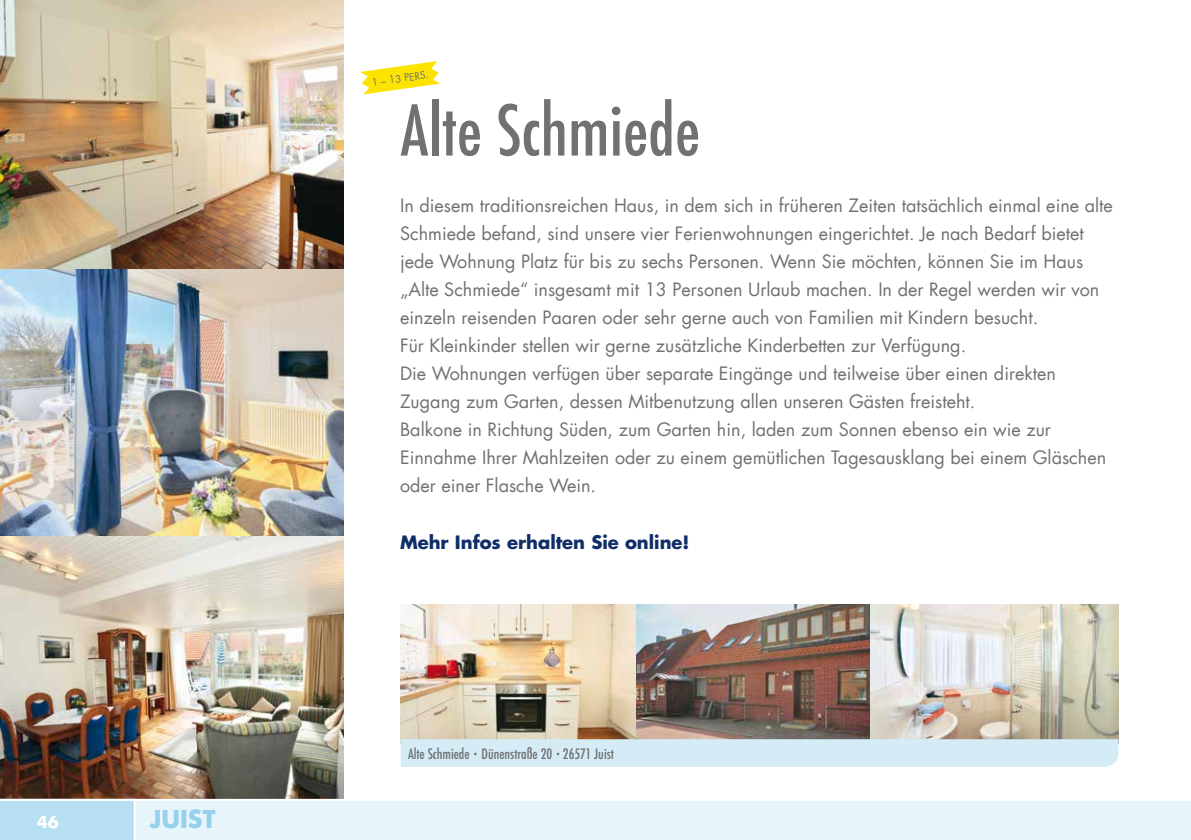
<style>
.page{position:relative;width:1191px;height:840px;background:#fff}
.page>*{position:absolute;margin:0;border:0;box-sizing:border-box;transform-origin:0 0}
.t1{font:500 condensed 68px "Futura";color:#707172}
.t2{font:700 24px "Futura LT";color:#95d1ed}
.t3{font:18px/28px "Futura LT";color:#707172}
.t4{font:700 18px "Futura LT";color:#0f2e68}
.t5{font:700 16px "Futura LT";color:#fff}
.t6{font:500 condensed 14px "Futura";color:#707172}
.t7{font:10px "Futura LT";color:#707172}
.s1{font-size:8px}
</style>
<div class="page">
<img style="left:400px;top:604px;width:470px;height:139px">
<img style="left:870px;top:604px;width:249px;height:139px">
<img style="left:0;top:0;width:344px;height:798px">
<svg style="left:401px;top:738px;width:717px;height:28px;background:#d3e8f2"></svg>
<svg style="left:360px;top:61px;width:80px;height:33px"></svg>
<svg style="left:136px;top:798px;width:1055px;height:41px;background:#e8f4f9"></svg>
<svg style="left:0;top:798px;width:136px;height:41px;background:#badeef"></svg>
<p class="t5" style="left:37px;top:811px;width:23px">46</p>
<h2 class="t2" style="left:150px;top:803px;width:67px">JUIST</h2>
<p class="t7" style="left:371px;top:76px;width:59px;rotate:-8deg">1 – 13 PERS.</p>
<h1 class="t1" style="left:400px;top:87px;width:301px">Alte Schmiede</h1>
<p class="t3" style="left:400px;top:191px;width:714px">In diesem traditionsreichen Haus, in dem sich in früheren Zeiten tatsächlich einmal eine alte Schmiede befand, sind unsere vier Ferienwohnungen eingerichtet. Je nach Bedarf bietet jede Wohnung Platz für bis zu sechs Personen. Wenn Sie möchten, können Sie im Haus „Alte Schmiede“ insgesamt mit 13 Personen Urlaub machen. In der Regel werden wir von einzeln reisenden Paaren oder sehr gerne auch von Familien mit Kindern besucht.<br>Für Kleinkinder stellen wir gerne zusätzliche Kinderbetten zur Verfügung.<br>Die Wohnungen verfügen über separate Eingänge und teilweise über einen direkten Zugang zum Garten, dessen Mitbenutzung allen unseren Gästen freisteht.<br>Balkone in Richtung Süden, zum Garten hin, laden zum Sonnen ebenso ein wie zur Einnahme Ihrer Mahlzeiten oder zu einem gemütlichen Tagesausklang bei einem Gläschen oder einer Flasche Wein.</p>
<p class="t4" style="left:400px;top:529px;width:291px">Mehr Infos erhalten Sie online!</p>
<p class="t6" style="left:408px;top:744px;width:208px">Alte Schmiede <span class="s1">•</span> Dünenstraße 20 <span class="s1">•</span> 26571 Juist</p>
</div>
